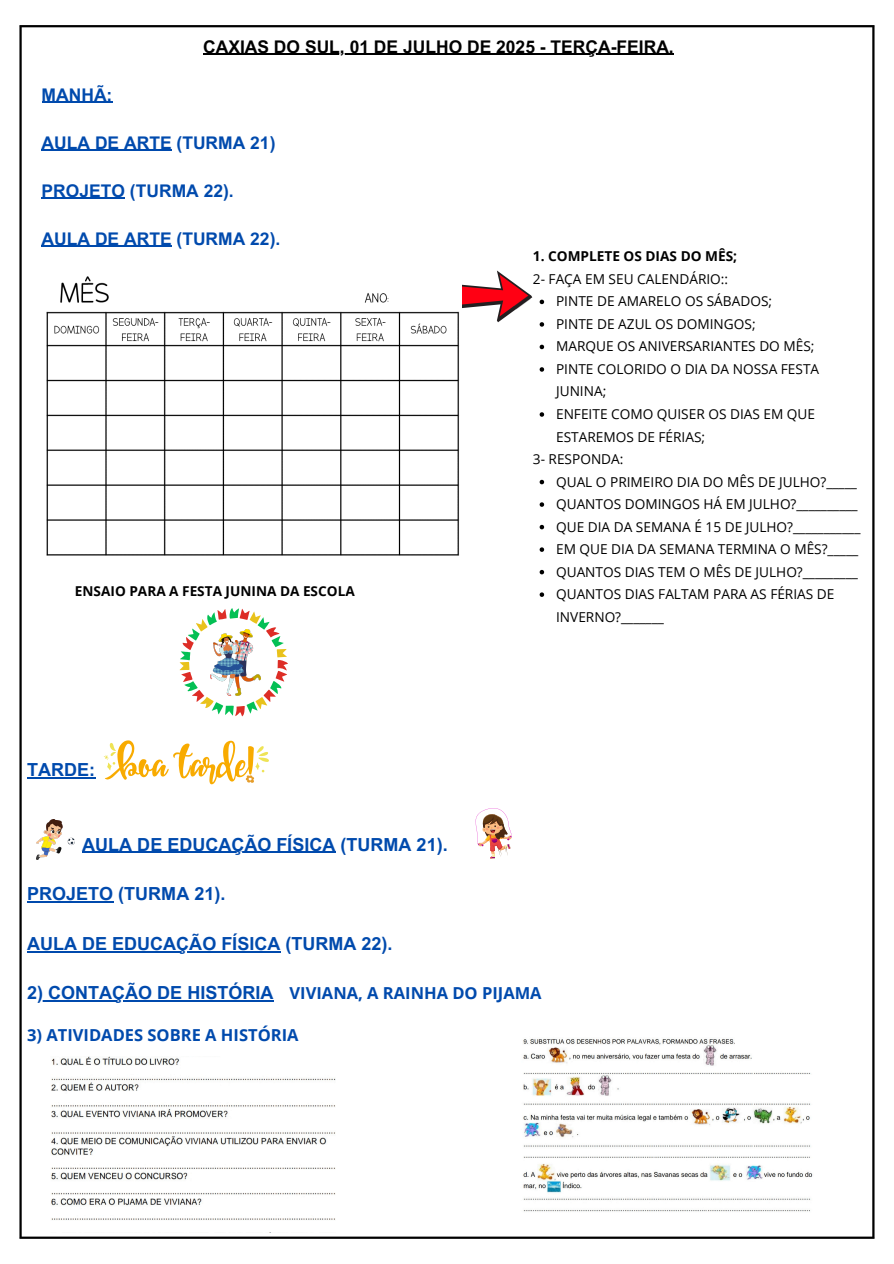
<style>
.page{position:relative;width:894px;height:1264px;background:#fff}
.page>*{position:absolute;margin:0;border:0;box-sizing:border-box;transform-origin:0 0}
.t1{font:700 18px "Arial MT Pro";color:#004aad}
.t2{font:700 17.4px "Arial MT Pro";color:#004aad}
.t3{font:700 17.4px "Arial MT Pro";color:#000}
.t4{font:700 16.5px "Open Sans";color:#004aad}
.t5{font:13.65px/22.5px "Open Sans";color:#000}
.t6{font:700 13.65px "Open Sans";color:#000}
.s1{font-weight:700}
</style>
<div class="page">
<hr style="left:27px;top:777px;width:68px;height:1px;background:#004aad">
<hr style="left:82px;top:851px;width:253px;height:2px;background:#004aad">
<hr style="left:27px;top:901px;width:86px;height:1px;background:#004aad">
<hr style="left:27px;top:951px;width:253px;height:1px;background:#004aad">
<hr style="left:37px;top:1000px;width:236px;height:1px;background:#004aad">
<hr style="left:19px;top:27px;width:3px;height:1209px;background:#000">
<hr style="left:872px;top:27px;width:2px;height:1209px;background:#000">
<hr style="left:19px;top:25px;width:855px;height:2px;background:#000">
<hr style="left:19px;top:1236px;width:855px;height:2px;background:#000">
<svg style="left:462px;top:270px;width:70px;height:52px"></svg>
<svg style="left:475px;top:808px;width:37px;height:51px"></svg>
<img style="left:37px;top:819px;width:38px;height:40px">
<svg style="left:104px;top:740px;width:165px;height:44px"></svg>
<svg style="left:179px;top:608px;width:109px;height:108px"></svg>
<img style="left:210px;top:629px;width:51px;height:66px">
<hr style="left:203px;top:54px;width:470px;height:1px;background:#000">
<hr style="left:42px;top:102px;width:70px;height:1px;background:#004aad">
<hr style="left:42px;top:150px;width:130px;height:1px;background:#004aad">
<hr style="left:42px;top:198px;width:83px;height:1px;background:#004aad">
<hr style="left:42px;top:246px;width:130px;height:1px;background:#004aad">
<img style="left:46px;top:276px;width:414px;height:280px">
<img style="left:51px;top:1056px;width:284px;height:164px">
<img style="left:523px;top:1039px;width:290px;height:173px">
<svg style="left:539px;top:300px;width:5px;height:4px"></svg>
<svg style="left:539px;top:322px;width:5px;height:5px"></svg>
<svg style="left:539px;top:345px;width:5px;height:4px"></svg>
<svg style="left:539px;top:367px;width:5px;height:5px"></svg>
<svg style="left:539px;top:412px;width:5px;height:5px"></svg>
<svg style="left:539px;top:480px;width:5px;height:4px"></svg>
<svg style="left:539px;top:502px;width:5px;height:5px"></svg>
<svg style="left:539px;top:525px;width:5px;height:4px"></svg>
<svg style="left:539px;top:547px;width:5px;height:5px"></svg>
<svg style="left:539px;top:570px;width:5px;height:4px"></svg>
<svg style="left:539px;top:592px;width:5px;height:5px"></svg>
<p class="t3" style="left:203px;top:40px;width:472px">CAXIAS DO SUL, 01 DE JULHO DE 2025 - TERÇA-FEIRA.</p>
<p class="t2" style="left:42px;top:88px;width:72px">MANHÃ:</p>
<p class="t2" style="left:42px;top:136px;width:235px">AULA DE ARTE (TURMA 21)</p>
<p class="t2" style="left:42px;top:184px;width:193px">PROJETO (TURMA 22).</p>
<p class="t2" style="left:42px;top:232px;width:240px">AULA DE ARTE (TURMA 22).</p>
<h4 class="t6" style="left:75px;top:581px;width:281px">ENSAIO PARA A FESTA JUNINA DA ESCOLA</h4>
<h1 class="t1" style="left:27px;top:763px;width:70px">TARDE:</h1>
<p class="t5" style="left:532px;top:245px;width:206px"><span class="s1">1. COMPLETE OS DIAS DO MÊS;<br></span>2- FAÇA EM SEU CALENDÁRIO::</p>
<p class="t5" style="left:556px;top:290px;width:217px">PINTE DE AMARELO OS SÁBADOS;</p>
<p class="t5" style="left:556px;top:312px;width:201px">PINTE DE AZUL OS DOMINGOS;</p>
<p class="t5" style="left:556px;top:335px;width:260px">MARQUE OS ANIVERSARIANTES DO MÊS;</p>
<p class="t5" style="left:556px;top:357px;width:264px">PINTE COLORIDO O DIA DA NOSSA FESTA<br>JUNINA;</p>
<h3 class="t5" style="left:556px;top:402px;width:260px">ENFEITE COMO QUISER OS DIAS EM QUE<br>ESTAREMOS DE FÉRIAS;</h3>
<p class="t5" style="left:532px;top:447px;width:92px">3- RESPONDA:</p>
<p class="t5" style="left:556px;top:470px;width:302px">QUAL O PRIMEIRO DIA DO MÊS DE JULHO?_____</p>
<p class="t5" style="left:556px;top:492px;width:303px">QUANTOS DOMINGOS HÁ EM JULHO?__________</p>
<h1 class="t5" style="left:556px;top:515px;width:306px">QUE DIA DA SEMANA É 15 DE JULHO?___________</h1>
<h2 class="t5" style="left:556px;top:537px;width:303px">EM QUE DIA DA SEMANA TERMINA O MÊS?_____</h2>
<h2 class="t5" style="left:556px;top:560px;width:303px">QUANTOS DIAS TEM O MÊS DE JULHO?_________</h2>
<h2 class="t5" style="left:556px;top:582px;width:280px">QUANTOS DIAS FALTAM PARA AS FÉRIAS DE<br>INVERNO?_______</h2>
<h1 class="t1" style="left:82px;top:837px;width:367px">AULA DE EDUCAÇÃO FÍSICA (TURMA 21).</h1>
<h1 class="t1" style="left:27px;top:887px;width:200px">PROJETO (TURMA 21).</h1>
<h2 class="t1" style="left:27px;top:936px;width:367px">AULA DE EDUCAÇÃO FÍSICA (TURMA 22).</h2>
<h2 class="t1" style="left:27px;top:986px;width:248px">2) CONTAÇÃO DE HISTÓRIA</h2>
<p class="t4" style="left:289px;top:981px;width:253px">VIVIANA, A RAINHA DO PIJAMA</p>
<p class="t4" style="left:27px;top:1023px;width:273px">3) ATIVIDADES SOBRE A HISTÓRIA</p>
</div>
